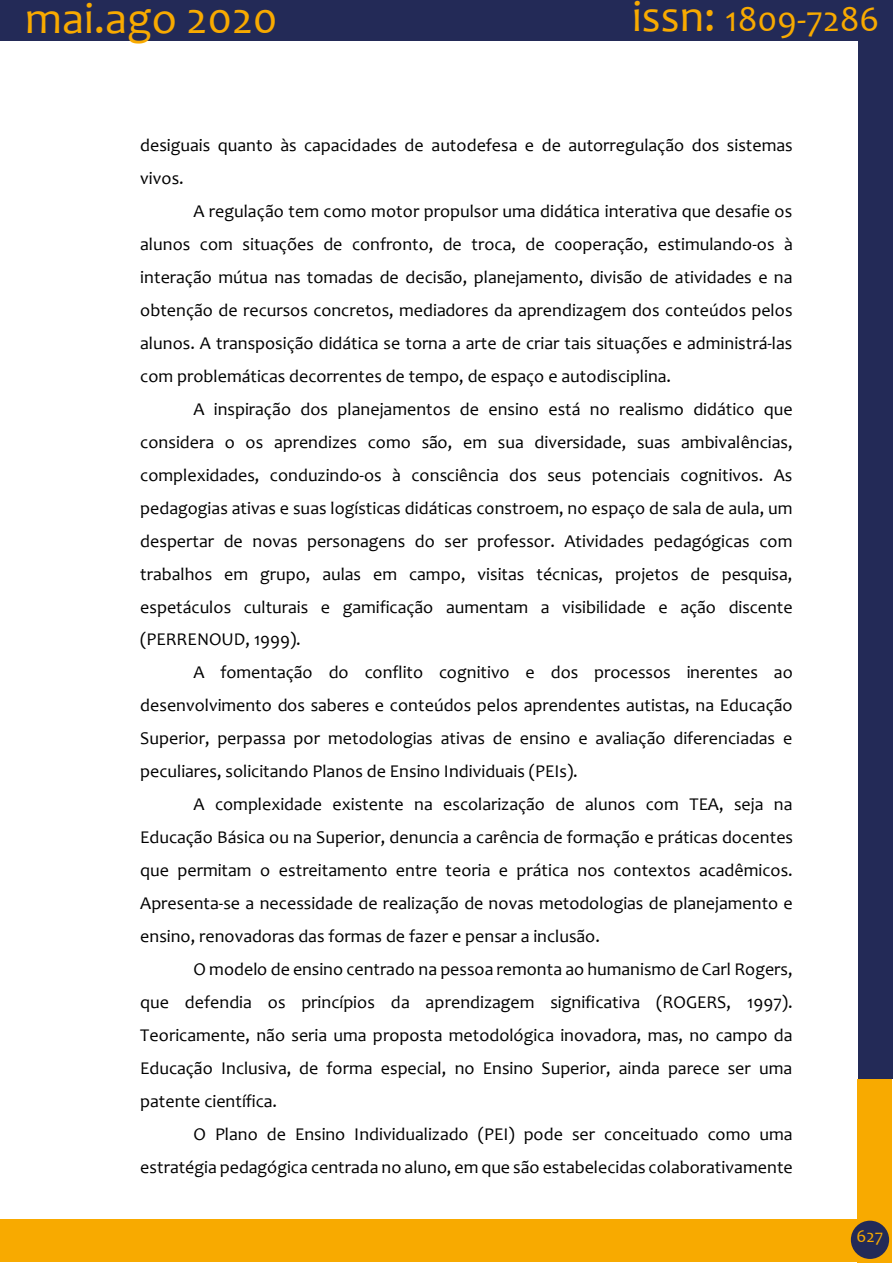
<style>
.page{position:relative;width:893px;height:1263px;background:#fff}
.page>*{position:absolute;margin:0;border:0;box-sizing:border-box;transform-origin:0 0}
.t1{font:45px "Candara";color:#f8aa00}
.t2{font:36px "Candara";color:#f8aa00}
.t3{font:18px/33px "Candara";color:#000;text-align:justify}
.t4{font:18px "Candara";color:#f8aa00}
.s1{font-size:45px}
</style>
<div class="page">
<div style="left:858px;top:0;width:34px;height:1079px;background:#232a57"></div>
<div style="left:0;top:0;width:890px;height:41px;background:#232a57"></div>
<div style="left:857px;top:1079px;width:34px;height:184px;background:#f8aa00"></div>
<div style="left:0;top:1219px;width:860px;height:43px;background:#f8aa00"></div>
<div style="left:851px;top:1221px;width:38px;height:38px;background:#232a57;border-radius:50%"></div>
<h1 class="t1" style="left:25px;top:-9px;width:254px">mai.ago 2020</h1>
<h2 class="t2" style="left:632px;top:-3px;width:249px"><span class="s1">issn:</span> 1809-7286</h2>
<p class="t3" style="left:140px;top:129px;width:654px">desiguais quanto às capacidades de autodefesa e de autorregulação dos sistemas vivos.</p>
<p class="t3" style="left:140px;top:194px;width:654px;text-indent:53px">A regulação tem como motor propulsor uma didática interativa que desafie os alunos com situações de confronto, de troca, de cooperação, estimulando-os à interação mútua nas tomadas de decisão, planejamento, divisão de atividades e na obtenção de recursos concretos, mediadores da aprendizagem dos conteúdos pelos alunos. A transposição didática se torna a arte de criar tais situações e administrá-las com problemáticas decorrentes de tempo, de espaço e autodisciplina.</p>
<p class="t3" style="left:140px;top:392px;width:654px;text-indent:53px">A inspiração dos planejamentos de ensino está no realismo didático que considera o os aprendizes como são, em sua diversidade, suas ambivalências, complexidades, conduzindo-os à consciência dos seus potenciais cognitivos. As pedagogias ativas e suas logísticas didáticas constroem, no espaço de sala de aula, um despertar de novas personagens do ser professor. Atividades pedagógicas com trabalhos em grupo, aulas em campo, visitas técnicas, projetos de pesquisa, espetáculos culturais e gamificação aumentam a visibilidade e ação discente (PERRENOUD, 1999).</p>
<p class="t3" style="left:140px;top:656px;width:654px;text-indent:53px">A fomentação do conflito cognitivo e dos processos inerentes ao desenvolvimento dos saberes e conteúdos pelos aprendentes autistas, na Educação Superior, perpassa por metodologias ativas de ensino e avaliação diferenciadas e peculiares, solicitando Planos de Ensino Individuais (PEIs).</p>
<p class="t3" style="left:140px;top:788px;width:654px;text-indent:53px">A complexidade existente na escolarização de alunos com TEA, seja na Educação Básica ou na Superior, denuncia a carência de formação e práticas docentes que permitam o estreitamento entre teoria e prática nos contextos acadêmicos.<br>Apresenta-se a necessidade de realização de novas metodologias de planejamento e ensino, renovadoras das formas de fazer e pensar a inclusão.</p>
<p class="t3" style="left:140px;top:952px;width:654px;text-indent:53px">O modelo de ensino centrado na pessoa remonta ao humanismo de Carl Rogers, que defendia os princípios da aprendizagem significativa (ROGERS, 1997).<br>Teoricamente, não seria uma proposta metodológica inovadora, mas, no campo da Educação Inclusiva, de forma especial, no Ensino Superior, ainda parece ser uma patente científica.</p>
<p class="t3" style="left:140px;top:1117px;width:654px;text-align:right">O Plano de Ensino Individualizado (PEI) pode ser conceituado como uma estratégia pedagógica centrada no aluno, em que são estabelecidas colaborativamente</p>
<p class="t4" style="left:856px;top:1224px;width:28px">627</p>
</div>
